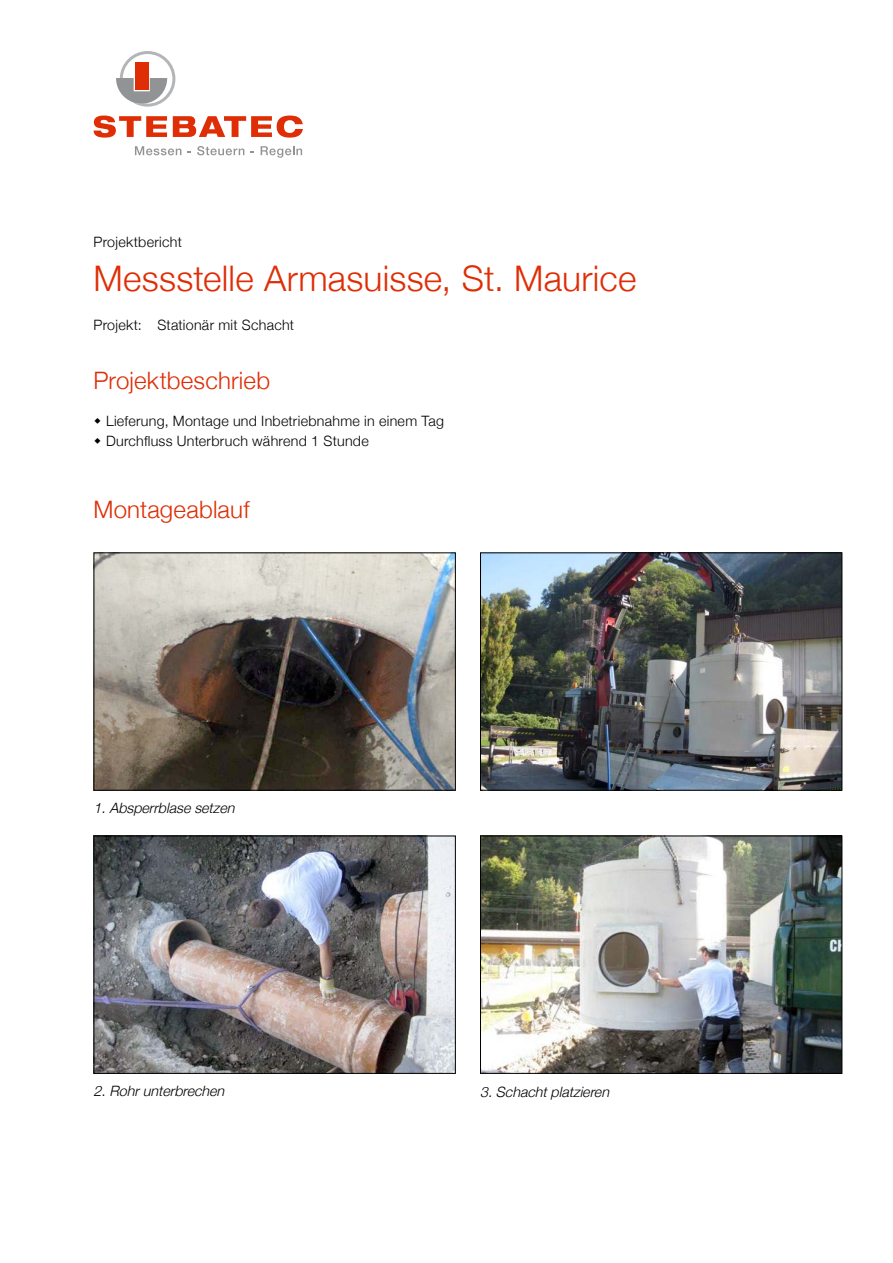
<style>
.page{position:relative;width:893px;height:1263px;background:#fff}
.page>*{position:absolute;margin:0;border:0;box-sizing:border-box;transform-origin:0 0}
.t1{font:300 35.25px "Helvetica Neue";letter-spacing:.005em;color:#df2d05}
.t2{font:300 24px "Helvetica Neue";letter-spacing:.01em;color:#df2d05}
.t3{font:300 14.25px/19.6px "Helvetica Neue";letter-spacing:.02em;color:#000}
.t4{font:italic 300 14.25px "Helvetica Neue";color:#000}
</style>
<div class="page">
<svg style="left:94px;top:116px;width:73px;height:22px"></svg>
<svg style="left:173px;top:116px;width:130px;height:22px"></svg>
<svg style="left:135px;top:146px;width:46px;height:9px"></svg>
<svg style="left:197px;top:146px;width:47px;height:9px"></svg>
<svg style="left:261px;top:146px;width:41px;height:12px"></svg>
<svg style="left:116px;top:51px;width:59px;height:56px"></svg>
<div style="left:135px;top:62px;width:13px;height:28px;background:#df2d05"></div>
<img style="left:96px;top:554px;width:358px;height:235px">
<div style="left:94px;top:552px;width:362px;height:239px;border:1px solid #000"></div>
<img style="left:96px;top:838px;width:358px;height:234px">
<div style="left:94px;top:836px;width:362px;height:238px;border:1px solid #000"></div>
<img style="left:482px;top:554px;width:358px;height:235px">
<div style="left:480px;top:552px;width:362px;height:239px;border:1px solid #000"></div>
<img style="left:482px;top:838px;width:358px;height:234px">
<div style="left:480px;top:836px;width:362px;height:238px;border:1px solid #000"></div>
<p class="t3" style="left:94px;top:232px;width:90px">Projektbericht</p>
<h1 class="t1" style="left:94px;top:250px;width:544px">Messstelle Armasuisse, St. Maurice</h1>
<p class="t3" style="left:94px;top:314px;width:202px">Projekt: Stationär mit Schacht</p>
<h2 class="t2" style="left:94px;top:361px;width:178px">Projektbeschrieb</h2>
<p class="t3" style="left:106px;top:410px;width:339px">Lieferung, Montage und Inbetriebnahme in einem Tag<br>Durchfluss Unterbruch während 1 Stunde</p>
<h2 class="t2" style="left:94px;top:490px;width:158px">Montageablauf</h2>
<p class="t4" style="left:94px;top:796px;width:147px">1.Absperrblasesetzen</p>
<p class="t4" style="left:94px;top:1079px;width:137px">2.Rohrunterbrechen</p>
<p class="t4" style="left:480px;top:1080px;width:135px">3.Schachtplatzieren</p>
</div>
